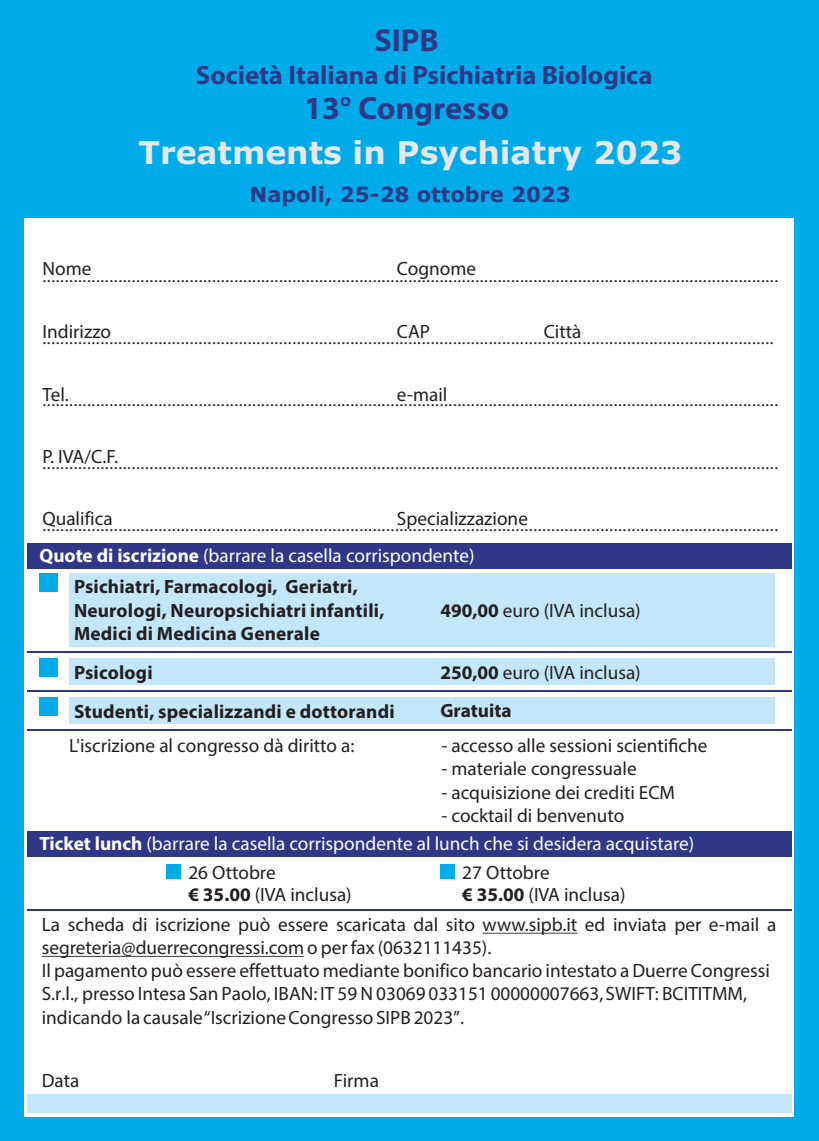
<style>
.page{position:relative;width:819px;height:1141px;background:#00abe9}
.page>*{position:absolute;margin:0;border:0;box-sizing:border-box;transform-origin:0 0}
.t1{font:700 32.38px "Myriad Pro";color:#2e3887}
.t2{font:700 32.02px "Myriad Pro";color:#2e3887}
.t3{font:700 31.5px "Verdana";color:#e6e7e9}
.t4{font:700 26.6px "Myriad Pro";color:#2e3887}
.t5{font:700 21px "Verdana";color:#2e3887}
.t6{font:19.25px/23.1px "Myriad Pro";color:#231f20}
.t7{font:700 19.25px/23.8px "Myriad Pro";letter-spacing:.01em;color:#231f20}
.t8{font:19.25px/36.9px "Myriad Pro";color:#fff}
.t9{font:16.62px "Myriad Pro";color:#231f20;scale:1.11 1}
.s1{color:#231f20}
.s2{font-weight:700}
</style>
<div class="page">
<div style="left:25px;top:218px;width:769px;height:899px;background:#fff"></div>
<div style="left:27px;top:543px;width:764px;height:25px;background:#2e3887"></div>
<hr style="left:27px;top:910px;width:764px;height:1px;background:#2e3887">
<div style="left:69px;top:573px;width:705px;height:73px;background:#c3e6f9"></div>
<div style="left:39px;top:573px;width:19px;height:19px;background:#00abe9"></div>
<hr style="left:27px;top:651px;width:764px;height:2px;background:#2e3887">
<hr style="left:27px;top:690px;width:764px;height:2px;background:#2e3887">
<hr style="left:27px;top:730px;width:764px;height:1px;background:#2e3887">
<div style="left:69px;top:658px;width:705px;height:27px;background:#c3e6f9"></div>
<div style="left:39px;top:658px;width:19px;height:19px;background:#00abe9"></div>
<hr style="left:482px;top:933px;width:95px;height:1px;background:#231f20">
<hr style="left:42px;top:956px;width:262px;height:1px;background:#231f20">
<div style="left:27px;top:1094px;width:764px;height:19px;background:#c3e6f9"></div>
<div style="left:69px;top:697px;width:705px;height:27px;background:#c3e6f9"></div>
<div style="left:39px;top:697px;width:19px;height:19px;background:#00abe9"></div>
<div style="left:27px;top:831px;width:764px;height:25px;background:#2e3887"></div>
<div style="left:166px;top:864px;width:15px;height:15px;background:#00abe9"></div>
<div style="left:440px;top:864px;width:15px;height:15px;background:#00abe9"></div>
<h2 class="t2" style="left:374px;top:27px;width:66px">SIPB</h2>
<h3 class="t4" style="left:196px;top:64px;width:458px">Società Italiana di Psichiatria Biologica</h3>
<h1 class="t1" style="left:304px;top:95px;width:206px">13° Congresso</h1>
<h3 class="t3" style="left:138px;top:140px;width:545px">Treatments in Psychiatry 2023</h3>
<p class="t5" style="left:250px;top:186px;width:322px">Napoli, 25-28 ottobre 2023</p>
<p class="t6" style="left:42px;top:259px;width:50px">Nome</p>
<p class="t6" style="left:397px;top:259px;width:81px">Cognome</p>
<p class="t9" style="left:42px;top:269px;width:664px">.....................................................................................................................................................................</p>
<p class="t6" style="left:42px;top:322px;width:70px">Indirizzo</p>
<p class="t6" style="left:543px;top:322px;width:39px">Città</p>
<p class="t9" style="left:42px;top:332px;width:660px">....................................................................................................................................................................</p>
<p class="t6" style="left:397px;top:322px;width:35px">CAP</p>
<p class="t6" style="left:42px;top:384px;width:28px">Tel.</p>
<p class="t6" style="left:397px;top:384px;width:52px">e-mail</p>
<p class="t9" style="left:42px;top:394px;width:664px">.....................................................................................................................................................................</p>
<p class="t6" style="left:42px;top:447px;width:77px">P. IVA/C.F.</p>
<p class="t9" style="left:42px;top:456px;width:664px">.....................................................................................................................................................................</p>
<p class="t6" style="left:42px;top:508px;width:72px">Qualifica</p>
<p class="t8" style="left:39px;top:502px;width:490px;text-indent:357px"><span class="s1">Specializzazione<br></span><span class="s2">Quote di iscrizione</span> (barrare la casella corrispondente)</p>
<p class="t9" style="left:42px;top:519px;width:664px">.....................................................................................................................................................................</p>
<p class="t7" style="left:74px;top:576px;width:312px">Psichiatri, Farmacologi, Geriatri,<br>Neurologi, Neuropsichiatri infantili,<br>Medici di Medicina Generale</p>
<p class="t7" style="left:74px;top:662px;width:80px">Psicologi</p>
<p class="t6" style="left:440px;top:663px;width:202px"><span class="s2">250,00</span> euro (IVA inclusa)</p>
<p class="t6" style="left:440px;top:600px;width:202px"><span class="s2">490,00</span> euro (IVA inclusa)</p>
<p class="t7" style="left:74px;top:701px;width:322px">Studenti, specializzandi e dottorandi</p>
<p class="t7" style="left:440px;top:701px;width:73px">Gratuita</p>
<p class="t6" style="left:69px;top:736px;width:287px">L'iscrizione al congresso dà diritto a:</p>
<p class="t6" style="left:441px;top:736px;width:267px">- accesso alle sessioni scientifiche</p>
<p class="t6" style="left:441px;top:759px;width:197px">- materiale congressuale</p>
<p class="t6" style="left:441px;top:782px;width:235px">- acquisizione dei crediti ECM</p>
<p class="t6" style="left:441px;top:805px;width:184px">- cocktail di benvenuto</p>
<p class="t8" style="left:39px;top:827px;width:656px"><span class="s2">Ticket lunch</span> (barrare la casella corrispondente al lunch che si desidera acquistare)</p>
<p class="t6" style="left:188px;top:863px;width:165px;line-height:21.5px">26 Ottobre<br><span class="s2">€ 35.00</span> (IVA inclusa)</p>
<p class="t6" style="left:462px;top:863px;width:165px;line-height:21.5px">27 Ottobre<br><span class="s2">€ 35.00</span> (IVA inclusa)</p>
<p class="t6" style="left:42px;top:915px;width:736px">La scheda di iscrizione può essere scaricata dal sito www.sipb.it ed inviata per e-mail a segreteria@duerrecongressi.com o per fax (0632111435).<br>Il pagamento può essere effettuato mediante bonifico bancario intestato a Duerre Congressi S.r.l., presso Intesa San Paolo, IBAN: IT 59 N 03069 033151 00000007663, SWIFT: BCITITMM, indicando la causale “Iscrizione Congresso SIPB 2023”.</p>
<p class="t6" style="left:42px;top:1071px;width:39px">Data</p>
<p class="t6" style="left:334px;top:1071px;width:47px">Firma</p>
</div>
